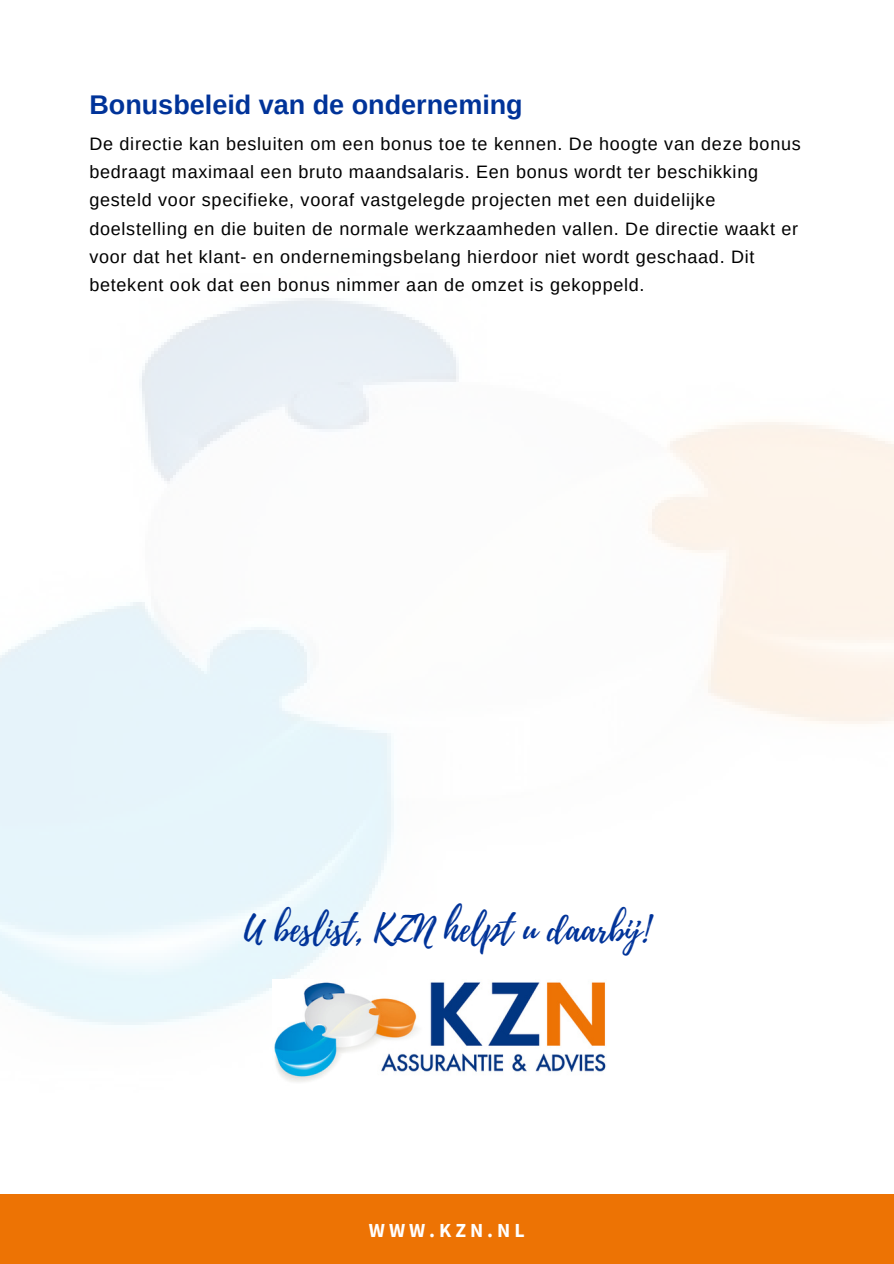
<style>
.page{position:relative;width:894px;height:1264px;background:#fff}
.page>*{position:absolute;margin:0;border:0;box-sizing:border-box;transform-origin:0 0}
.t1{font:36px "Playlist Script";color:#039}
.t2{font:700 27px "Arimo";color:#039}
.t3{font:700 19.8px "Source Sans Pro";letter-spacing:.2em;color:#fff}
.t4{font:18px/28.2px "Arimo";letter-spacing:.04em;color:#000}
</style>
<div class="page">
<div style="left:0;top:1194px;width:893px;height:69px;background:#ed7304"></div>
<img style="left:272px;top:979px;width:334px;height:105px">
<h2 class="t2" style="left:89px;top:89px;width:435px">Bonusbeleid van de onderneming</h2>
<p class="t4" style="left:89px;top:130px;width:712px">De directie kan besluiten om een bonus toe te kennen. De hoogte van deze bonus bedraagt maximaal een bruto maandsalaris. Een bonus wordt ter beschikking gesteld voor specifieke, vooraf vastgelegde projecten met een duidelijke doelstelling en die buiten de normale werkzaamheden vallen. De directie waakt er voor dat het klant- en ondernemingsbelang hierdoor niet wordt geschaad. Dit betekent ook dat een bonus nimmer aan de omzet is gekoppeld.</p>
<p class="t1" style="left:244px;top:903px;width:407px">U beslist, KZN helpt u daarbij!</p>
<h1 class="t3" style="left:369px;top:1217px;width:157px">WWW.KZN.NL</h1>
</div>
